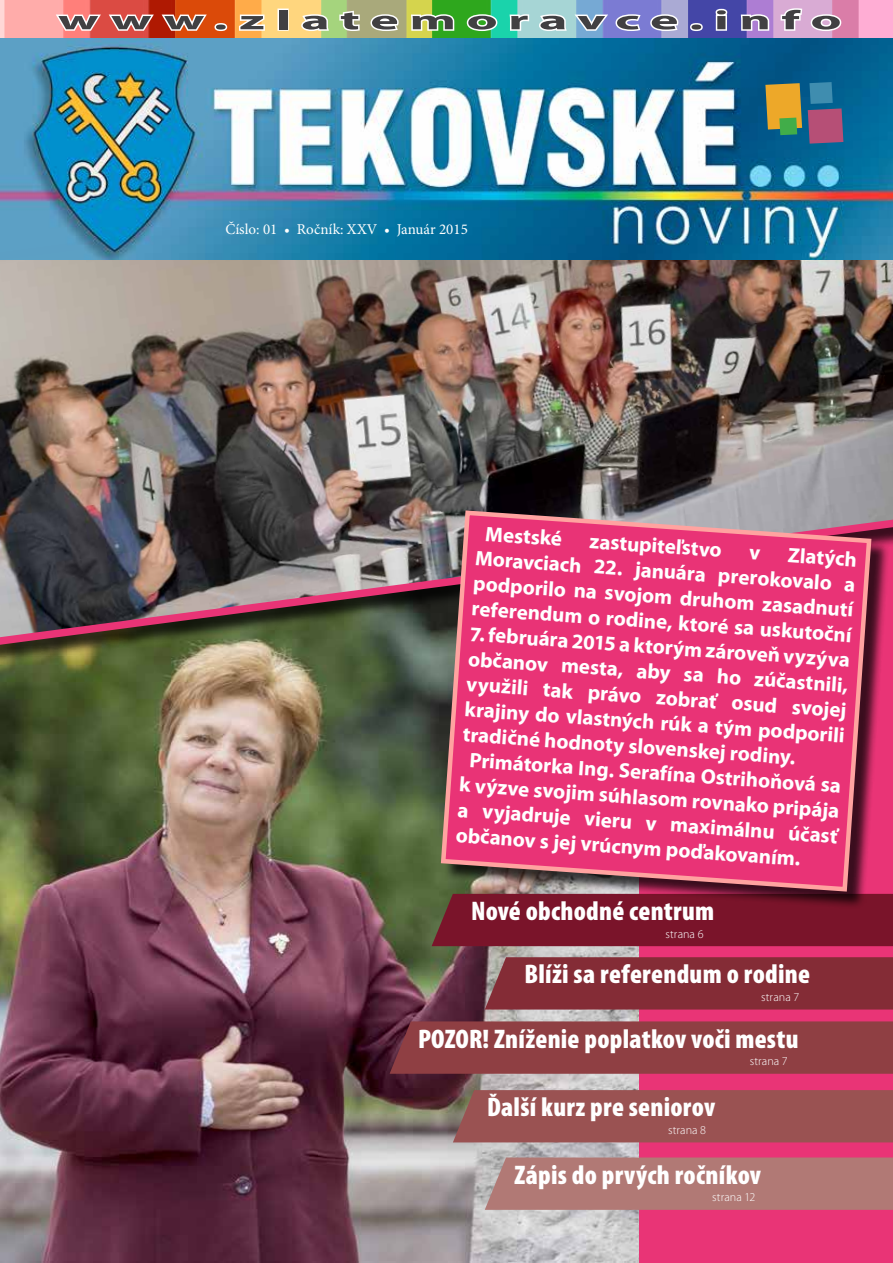
<style>
.page{position:relative;width:893px;height:1263px;background:#fff}
.page>*{position:absolute;margin:0;border:0;box-sizing:border-box;transform-origin:0 0}
.t1{font:900 condensed 27px "Mini Pro";letter-spacing:.01em;color:#fff}
.t2{font:700 27px "Mini Pro";letter-spacing:.195em;color:#414042;scale:2 1}
.t3{font:700 21px/25.2px "Mini Pro";color:#fff;text-align:justify}
.t4{font:15px "Minion Pro";color:#fff}
.t5{font:300 12px "Mini Pro";letter-spacing:.01em;color:#fff}
</style>
<div class="page">
<img style="left:0;top:667px;width:640px;height:596px">
<div style="left:640px;top:489px;width:253px;height:774px;background:#e93476"></div>
<img style="left:0;top:0;width:893px;height:128px">
<svg style="left:54px;top:12px;width:155px;height:20px"></svg>
<div style="left:215px;top:23px;width:12px;height:8px;border:3px solid #fff;border-radius:50%"></div>
<svg style="left:236px;top:13px;width:30px;height:19px"></svg>
<div style="left:277px;top:9px;width:12px;height:22px;border:3px solid #fff"></div>
<svg style="left:300px;top:12px;width:31px;height:21px"></svg>
<svg style="left:338px;top:9px;width:23px;height:24px"></svg>
<svg style="left:369px;top:12px;width:31px;height:21px"></svg>
<svg style="left:409px;top:12px;width:47px;height:20px"></svg>
<svg style="left:465px;top:12px;width:34px;height:21px"></svg>
<svg style="left:508px;top:13px;width:23px;height:19px"></svg>
<svg style="left:537px;top:12px;width:106px;height:21px"></svg>
<svg style="left:649px;top:12px;width:31px;height:21px"></svg>
<div style="left:690px;top:23px;width:13px;height:8px;border:3px solid #fff;border-radius:50%"></div>
<svg style="left:714px;top:7px;width:15px;height:25px"></svg>
<svg style="left:739px;top:12px;width:32px;height:20px"></svg>
<svg style="left:779px;top:7px;width:64px;height:26px"></svg>
<div style="left:485px;top:957px;width:408px;height:52px;background:#842c36"></div>
<div style="left:390px;top:1021px;width:503px;height:53px;background:#8f3f43"></div>
<div style="left:432px;top:894px;width:461px;height:52px;background:#7a142a"></div>
<div style="left:453px;top:1090px;width:440px;height:52px;background:#9a5252"></div>
<div style="left:485px;top:1157px;width:408px;height:53px;background:#b17975"></div>
<img style="left:0;top:128px;width:893px;height:525px">
<svg style="left:808px;top:82px;width:35px;height:62px;background:#6c6088"></svg>
<svg style="left:765px;top:83px;width:37px;height:52px;background:#b09c3b"></svg>
<div style="left:444px;top:513px;width:446px;height:397px;background:#000;opacity:.75"></div>
<svg style="left:438px;top:508px;width:436px;height:386px"></svg>
<svg style="left:749px;top:549px;width:12px;height:11px"></svg>
<p class="t2" style="left:58px;top:5px;width:393px">www.zlatemoravce.info</p>
<p class="t4" style="left:225px;top:219px;width:244px">Číslo: 01 • Ročník: XXV • Január 2015</p>
<p class="t3" style="left:486px;top:521px;width:78px;rotate:4deg">Mestské</p>
<p class="t3" style="left:590px;top:528px;width:134px;rotate:4deg">zastupiteľstvo</p>
<p class="t3" style="left:478px;top:521px;width:382px;text-indent:312px;rotate:4deg">Zlatých Moravciach 22. januára prerokovalo a podporilo na svojom druhom zasadnutí referendum o rodine, ktoré sa uskutoční</p>
<p class="t3" style="left:471px;top:621px;width:382px;rotate:4deg">7. februára 2015 a ktorým zároveň vyzýva</p>
<p class="t3" style="left:469px;top:646px;width:382px;rotate:4deg">občanov mesta, aby sa ho zúčastnili,</p>
<p class="t3" style="left:467px;top:671px;width:382px;rotate:4deg">využili tak právo zobrať osud svojej</p>
<p class="t3" style="left:466px;top:697px;width:382px;rotate:4deg">krajiny do vlastných rúk a tým podporili</p>
<p class="t3" style="left:464px;top:722px;width:335px;rotate:4deg">tradičné hodnoty slovenskej rodiny.</p>
<p class="t3" style="left:470px;top:747px;width:374px;rotate:4deg">Primátorka Ing. Serafína Ostrihoňová sa</p>
<p class="t3" style="left:460px;top:772px;width:382px;rotate:4deg">k výzve svojim súhlasom rovnako pripája</p>
<p class="t3" style="left:458px;top:797px;width:382px;rotate:4deg">a vyjadruje vieru v maximálnu účasť</p>
<p class="t3" style="left:457px;top:822px;width:347px;rotate:4deg">občanov s jej vrúcnym poďakovaním.</p>
<p class="t1" style="left:471px;top:896px;width:245px">Nové obchodné centrum</p>
<p class="t5" style="left:665px;top:927px;width:40px">strana 6</p>
<p class="t1" style="left:524px;top:959px;width:287px">Blíži sa referendum o rodine</p>
<p class="t5" style="left:761px;top:990px;width:40px">strana 7</p>
<p class="t1" style="left:418px;top:1023px;width:382px">POZOR! Zníženie poplatkov voči mestu</p>
<p class="t5" style="left:750px;top:1054px;width:40px">strana 7</p>
<p class="t1" style="left:487px;top:1092px;width:229px">Ďalší kurz pre seniorov</p>
<p class="t5" style="left:668px;top:1123px;width:40px">strana 8</p>
<p class="t1" style="left:515px;top:1159px;width:248px">Zápis do prvých ročníkov</p>
<p class="t5" style="left:712px;top:1191px;width:45px">strana 12</p>
</div>
